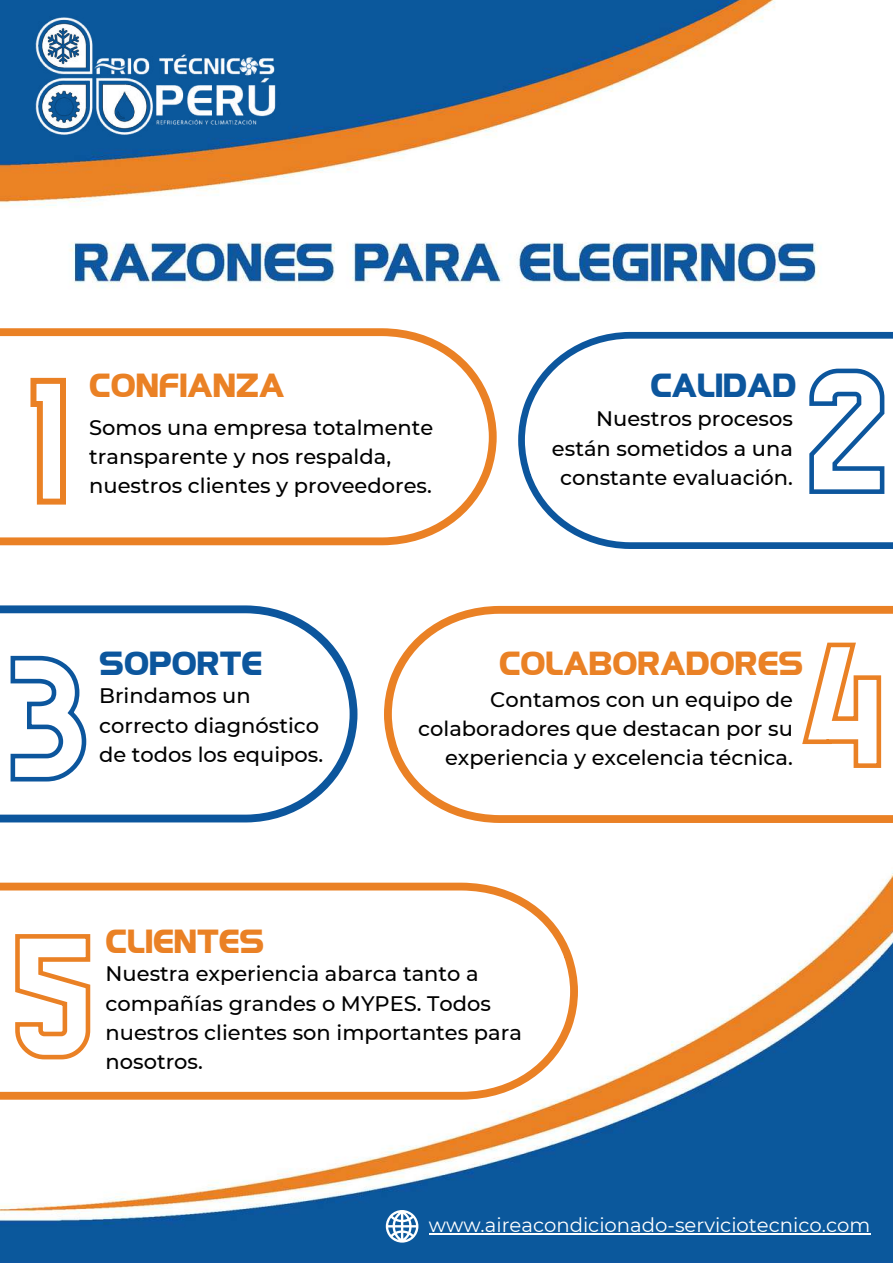
<style>
.page{position:relative;width:893px;height:1264px;background:#fff}
.page>*{position:absolute;margin:0;border:0;box-sizing:border-box;transform-origin:0 0}
.t1{font:700 30px "Highland Gothic FLF";color:#ea8125}
.t2{font:700 30px "Highland Gothic FLF";color:#0c569d}
.t3{font:500 21px/29.2px "Montserrat";color:#000}
.t4{font:19.65px "Montserrat";color:#fff}
</style>
<div class="page">
<img style="left:0;top:0;width:892px;height:1262px">
<svg style="left:0;top:328px;width:496px;height:217px"></svg>
<svg style="left:518px;top:332px;width:374px;height:217px"></svg>
<svg style="left:0;top:605px;width:357px;height:217px"></svg>
<svg style="left:384px;top:606px;width:508px;height:217px"></svg>
<svg style="left:0;top:882px;width:578px;height:217px"></svg>
<svg style="left:27px;top:375px;width:42px;height:132px"></svg>
<svg style="left:807px;top:366px;width:80px;height:130px"></svg>
<svg style="left:8px;top:653px;width:81px;height:130px"></svg>
<svg style="left:799px;top:639px;width:84px;height:131px"></svg>
<svg style="left:12px;top:931px;width:81px;height:131px"></svg>
<hr style="left:429px;top:1232px;width:441px;height:1px;background:#fff">
<svg style="left:386px;top:1209px;width:32px;height:33px"></svg>
<img style="left:17px;top:13px;width:274px;height:130px">
<h1 class="t1" style="left:89px;top:364px;width:197px">CONFIANZA</h1>
<p class="t3" style="left:89px;top:412px;width:345px">Somos una empresa totalmente transparente y nos respalda, nuestros clientes y proveedores.</p>
<h1 class="t2" style="left:650px;top:364px;width:147px">CALIDAD</h1>
<p class="t3" style="left:552px;top:404px;width:242px;text-align:right">Nuestros procesos están sometidos a una constante evaluación.</p>
<h1 class="t2" style="left:99px;top:641px;width:165px">SOPORTE</h1>
<p class="t3" style="left:99px;top:681px;width:225px">Brindamos un correcto diagnóstico de todos los equipos.</p>
<h1 class="t1" style="left:499px;top:642px;width:306px">COLABORADORES</h1>
<p class="t3" style="left:418px;top:684px;width:376px;text-align:right">Contamos con un equipo de colaboradores que destacan por su experiencia y excelencia técnica.</p>
<h1 class="t1" style="left:106px;top:919px;width:160px">CLIENTES</h1>
<p class="t3" style="left:106px;top:959px;width:418px">Nuestra experiencia abarca tanto a compañías grandes o MYPES. Todos nuestros clientes son importantes para nosotros.</p>
<p class="t4" style="left:429px;top:1212px;width:443px">www.aireacondicionado-serviciotecnico.com</p>
</div>
